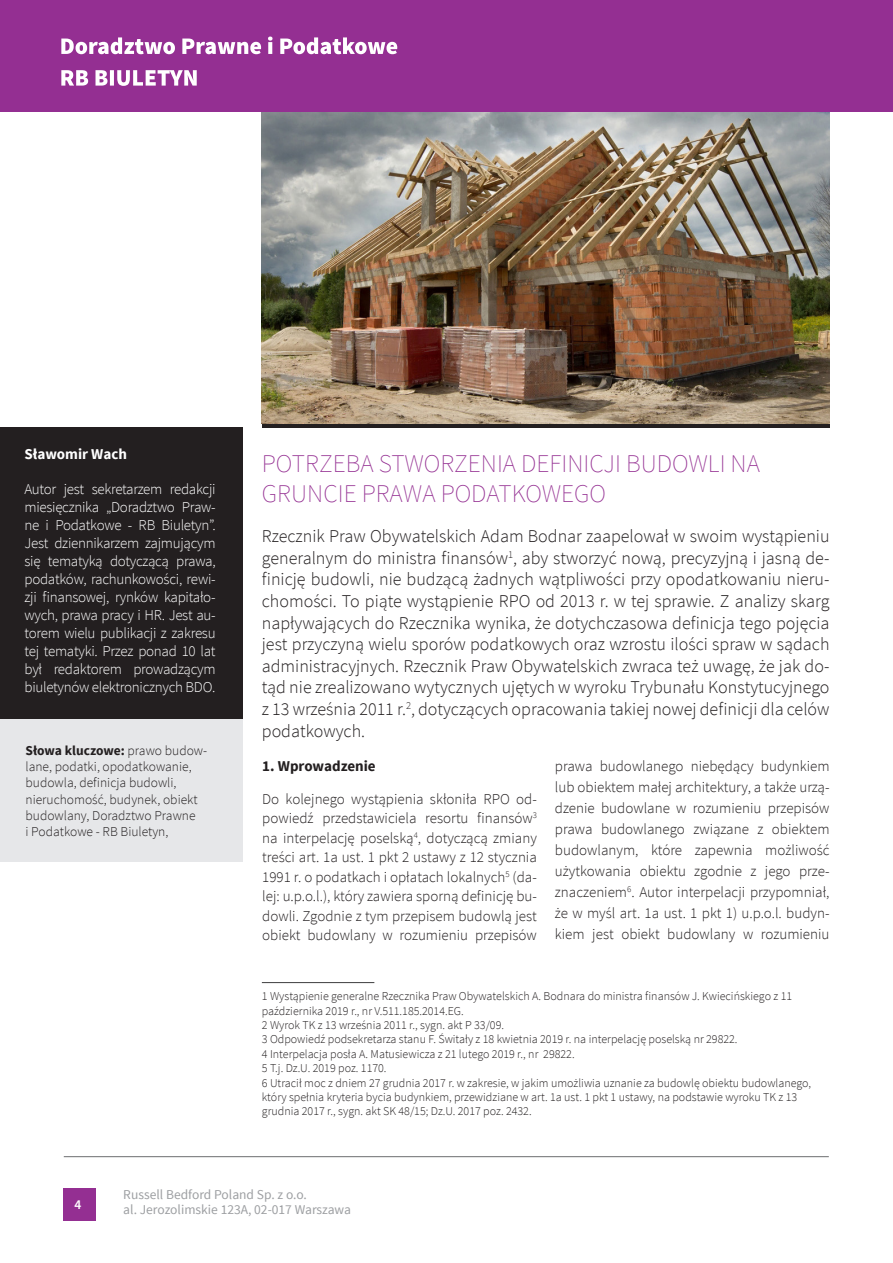
<style>
.page{position:relative;width:893px;height:1263px;background:#fff}
.page>*{position:absolute;margin:0;border:0;box-sizing:border-box;transform-origin:0 0}
.Tytul{font:200 25.5px/30.6px "Source Sans Pro";color:#942f92}
.Tekst_główny{font:300 18px/21.6px "Source Sans Pro";color:#231f20;text-align:justify}
.Tekst_główny-2{font:300 15px/21px "Source Sans Pro";color:#231f20;text-align:justify}
.Tekst_główny-3{font:300 15px/18px "Source Sans Pro";letter-spacing:-.02em;color:#fff;text-align:justify}
.Tekst_główny-4{font:700 15px "Source Sans Pro";color:#231f20}
.Srodtytul{font:700 15px "Source Sans Pro";color:#fff}
.Tekst_główny-5{font:300 13.5px/16.2px "Source Sans Pro";color:#231f20}
.t1{font:13.5px/15px "Source Sans Pro";color:#9d9fa2}
.Nazwa-rozdzial-2{font:600 13.5px "Source Sans Pro";color:#fff}
.Przypis{font:300 12px/14.4px "Source Sans Pro";color:#231f20}
.s1{font-weight:700}
</style>
<div class="page">
<hr style="left:64px;top:1156px;width:765px;height:1px;background:#6c6d70">
<div style="left:0;top:0;width:893px;height:112px;background:#942f92"></div>
<div style="left:63px;top:1188px;width:33px;height:33px;background:#942f92"></div>
<svg style="left:61px;top:70px;width:136px;height:16px"></svg>
<svg style="left:61px;top:37px;width:336px;height:17px"></svg>
<hr style="left:262px;top:424px;width:567px;height:4px;background:#231f20">
<img style="left:262px;top:113px;width:567px;height:311px">
<hr style="left:262px;top:982px;width:112px;height:1px;background:#3e3e3f">
<div style="left:0;top:427px;width:243px;height:292px;background:#231f20"></div>
<div style="left:0;top:719px;width:243px;height:142px;background:#e6e7e9"></div>
<p class="Srodtytul" style="left:24px;top:444px;width:104px">Sławomir Wach</p>
<p class="Tekst_główny-3" style="left:24px;top:480px;width:193px">Autor jest sekretarzem redakcji miesięcznika „Doradztwo Praw&shy;ne i Podatkowe - RB Biuletyn”.<br>Jest dziennikarzem zajmującym się tematyką dotyczącą prawa, podatków, rachunkowości, rewi&shy;zji finansowej, rynków kapitało&shy;wych, prawa pracy i HR. Jest au&shy;torem wielu publikacji z zakresu tej tematyki. Przez ponad 10 lat był redaktorem prowadzącym biuletynów elektronicznych BDO.</p>
<p class="Tekst_główny-5" style="left:26px;top:742px;width:183px"><span class="s1">Słowa kluczowe:</span> prawo budow&shy;lane, podatki, opodatkowanie, budowla, definicja budowli, nieruchomość, budynek, obiekt budowlany, Doradztwo Prawne<br>i Podatkowe - RB Biuletyn,</p>
<p class="Tytul" style="left:262px;top:448px;width:500px">POTRZEBA STWORZENIA DEFINICJI BUDOWLI NA<br>GRUNCIE PRAWA PODATKOWEGO</p>
<p class="Tekst_główny" style="left:262px;top:525px;width:569px">Rzecznik Praw Obywatelskich Adam Bodnar zaapelował w swoim wystąpieniu generalnym do ministra finansów<sup>1</sup>, aby stworzyć nową, precyzyjną i jasną de&shy;finicję budowli, nie budzącą żadnych wątpliwości przy opodatkowaniu nieru&shy;chomości. To piąte wystąpienie RPO od 2013 r. w tej sprawie. Z analizy skarg napływających do Rzecznika wynika, że dotychczasowa definicja tego pojęcia jest przyczyną wielu sporów podatkowych oraz wzrostu ilości spraw w sądach administracyjnych. Rzecznik Praw Obywatelskich zwraca też uwagę, że jak do&shy;tąd nie zrealizowano wytycznych ujętych w wyroku Trybunału Konstytucyjnego z 13 września 2011 r.<sup>2</sup>, dotyczących opracowania takiej nowej definicji dla celów podatkowych.</p>
<p class="Tekst_główny-4" style="left:262px;top:757px;width:115px">1. Wprowadzenie</p>
<p class="Tekst_główny-2" style="left:262px;top:789px;width:276px;line-height:19.5px">Do kolejnego wystąpienia skłoniła RPO od&shy;powiedź przedstawiciela resortu finansów<sup>3 </sup>na interpelację poselską<sup>4</sup>, dotyczącą zmiany treści art. 1a ust. 1 pkt 2 ustawy z 12 stycznia 1991 r. o podatkach i opłatach lokalnych<sup>5</sup> (da&shy;lej: u.p.o.l.), który zawiera sporną definicję bu&shy;dowli. Zgodnie z tym przepisem budowlą jest obiekt budowlany w rozumieniu przepisów</p>
<p class="Tekst_główny-2" style="left:555px;top:756px;width:276px">prawa budowlanego niebędący budynkiem lub obiektem małej architektury, a także urzą&shy;dzenie budowlane w rozumieniu przepisów prawa budowlanego związane z obiektem budowlanym, które zapewnia możliwość użytkowania obiektu zgodnie z jego prze&shy;znaczeniem<sup>6</sup>. Autor interpelacji przypomniał, że w myśl art. 1a ust. 1 pkt 1) u.p.o.l. budyn&shy;kiem jest obiekt budowlany w rozumieniu</p>
<p class="Przypis" style="left:262px;top:989px;width:532px">1 Wystąpienie generalne Rzecznika Praw Obywatelskich A. Bodnara do ministra finansów J. Kwiecińskiego z 11 października 2019 r., nr V.511.185.2014.EG.</p>
<p class="Przypis" style="left:262px;top:1018px;width:244px">2 Wyrok TK z 13 września 2011 r., sygn. akt P 33/09.</p>
<p class="Przypis" style="left:262px;top:1032px;width:477px">3 Odpowiedź podsekretarza stanu F. Świtały z 18 kwietnia 2019 r. na interpelację poselską nr 29822.</p>
<p class="Przypis" style="left:262px;top:1047px;width:314px">4 Interpelacja posła A. Matusiewicza z 21 lutego 2019 r., nr 29822.</p>
<p class="Przypis" style="left:262px;top:1061px;width:126px">5 T.j. Dz.U. 2019 poz. 1170.</p>
<p class="Przypis" style="left:262px;top:1075px;width:551px">6 Utracił moc z dniem 27 grudnia 2017 r. w zakresie, w jakim umożliwia uznanie za budowlę obiektu budowlanego, który spełnia kryteria bycia budynkiem, przewidziane w art. 1a ust. 1 pkt 1 ustawy, na podstawie wyroku TK z 13 grudnia 2017 r., sygn. akt SK 48/15; Dz.U. 2017 poz. 2432.</p>
<p class="Nazwa-rozdzial-2" style="left:74px;top:1196px;width:8px">4</p>
<p class="t1" style="left:123px;top:1187px;width:229px">Russell Bedford Poland Sp. z o.o.<br>al. Jerozolimskie 123A, 02-017 Warszawa</p>
</div>
